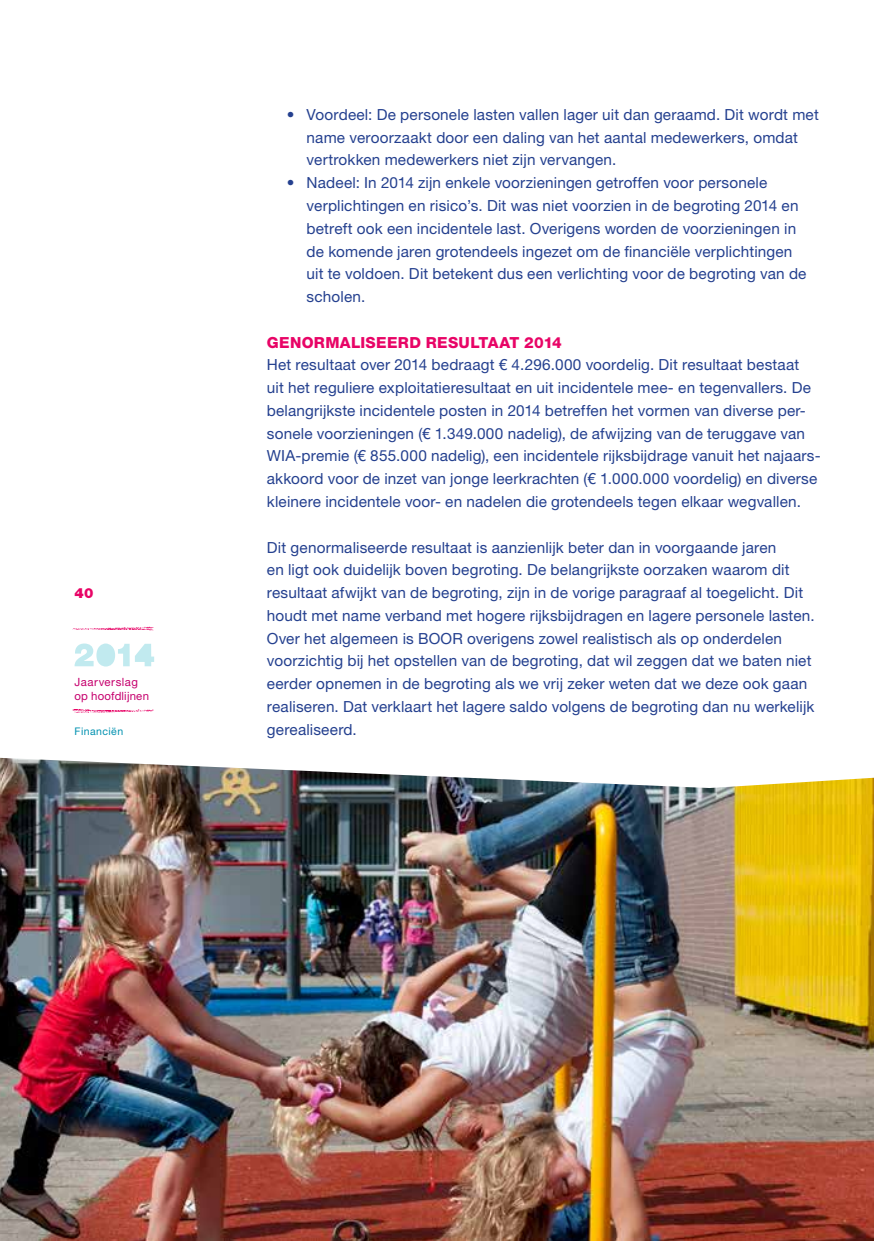
<style>
.page{position:relative;width:874px;height:1241px;background:#fff}
.page>*{position:absolute;margin:0;border:0;box-sizing:border-box;transform-origin:0 0}
.t1{font:15.4px/22.8px "Helvetica Neue LT Std";letter-spacing:.01em;color:#24408f}
.t2{font:800 15.4px "Helvetica Neue LT Std";letter-spacing:.02em;color:#e80466}
.t3{font:900 14px "Helvetica Neue LT Std";color:#e80466}
.t4{font:11.38px/14px "Helvetica Neue LT Std";letter-spacing:.025em;color:#c6006e}
.t5{font:10.5px "Helvetica Neue LT Std";letter-spacing:.04em;color:#0091b0}
</style>
<div class="page">
<img style="left:74px;top:712px;width:41px;height:1px">
<img style="left:72px;top:626px;width:82px;height:5px">
<img style="left:72px;top:709px;width:82px;height:3px">
<svg style="left:74px;top:643px;width:80px;height:23px"></svg>
<img style="left:0;top:757px;width:873px;height:483px">
<p class="t3" style="left:74px;top:584px;width:20px">40</p>
<p class="t4" style="left:74px;top:674px;width:76px">Jaarverslag op hoofdlijnen</p>
<p class="t5" style="left:75px;top:724px;width:50px">Financiën</p>
<p class="t1" style="left:306px;top:103px;width:513px;text-indent:-20px">• Voordeel: De personele lasten vallen lager uit dan geraamd. Dit wordt met name veroorzaakt door een daling van het aantal medewerkers, omdat vertrokken medewerkers niet zijn vervangen.</p>
<p class="t1" style="left:306px;top:171px;width:501px;text-indent:-20px">• Nadeel: In 2014 zijn enkele voorzieningen getroffen voor personele verplichtingen en risico’s. Dit was niet voorzien in de begroting 2014 en betreft ook een incidentele last. Overigens worden de voorzieningen in de komende jaren grotendeels ingezet om de financiële verplichtingen uit te voldoen. Dit betekent dus een verlichting voor de begroting van de scholen.</p>
<p class="t2" style="left:267px;top:333px;width:296px">GENORMALISEERD RESULTAAT 2014</p>
<p class="t1" style="left:267px;top:353px;width:555px">Het resultaat over 2014 bedraagt € 4.296.000 voordelig. Dit resultaat bestaat<br>uit het reguliere exploitatieresultaat en uit incidentele mee- en tegenvallers. De belangrijkste incidentele posten in 2014 betreffen het vormen van diverse per&shy;sonele voorzieningen (€ 1.349.000 nadelig), de afwijzing van de teruggave van WIA-premie (€ 855.000 nadelig), een incidentele rijksbijdrage vanuit het najaars&shy;akkoord voor de inzet van jonge leerkrachten (€ 1.000.000 voordelig) en diverse kleinere incidentele voor- en nadelen die grotendeels tegen elkaar wegvallen.</p>
<p class="t1" style="left:267px;top:535px;width:549px">Dit genormaliseerde resultaat is aanzienlijk beter dan in voorgaande jaren<br>en ligt ook duidelijk boven begroting. De belangrijkste oorzaken waarom dit resultaat afwijkt van de begroting, zijn in de vorige paragraaf al toegelicht. Dit houdt met name verband met hogere rijksbijdragen en lagere personele lasten.<br>Over het algemeen is BOOR overigens zowel realistisch als op onderdelen voorzichtig bij het opstellen van de begroting, dat wil zeggen dat we baten niet eerder opnemen in de begroting als we vrij zeker weten dat we deze ook gaan realiseren. Dat verklaart het lagere saldo volgens de begroting dan nu werkelijk gerealiseerd.</p>
</div>
